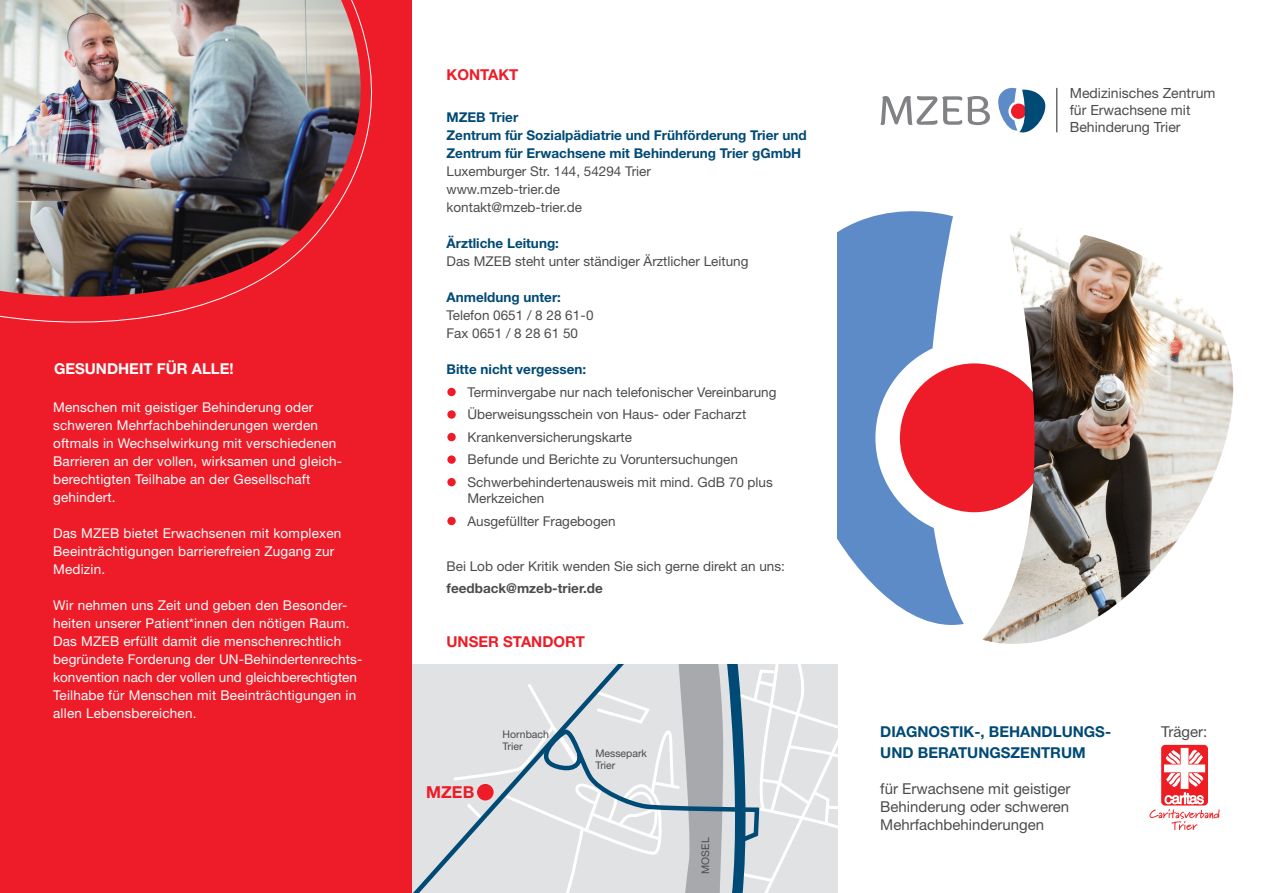
<style>
.page{position:relative;width:1263px;height:893px;background:#fff}
.page>*{position:absolute;margin:0;border:0;box-sizing:border-box;transform-origin:0 0}
.t1{font:700 16.5px "Helvetica Neue LT Std";color:#ee1c28}
.t2{font:15px/18px "Helvetica Neue LT Std";color:#4b4c4d;text-align:justify}
.t3{font:700 15px/21px "Helvetica Neue LT Std";color:#004a76}
.t4{font:700 15px "Helvetica Neue LT Std";color:#ee1c28}
.t5{font:700 15px "Helvetica Neue LT Std";color:#fff}
.t6{font:14.1px/16.8px "Helvetica Neue LT Std";color:#4b4c4d}
.t7{font:13.5px/18px "Helvetica Neue LT Std";letter-spacing:.015em;color:#fff}
.t8{font:13.5px/22.5px "Helvetica Neue LT Std";color:#4b4c4d}
.t9{font:700 13.5px/18px "Helvetica Neue LT Std";color:#004a76}
.t10{font:700 13.5px "Helvetica Neue LT Std";color:#4b4c4d}
.t11{font:10.5px/12.6px "Helvetica Neue LT Std";color:#4b4c4d}
</style>
<div class="page">
<div style="left:0;top:0;width:412px;height:893px;background:#ee1c28"></div>
<img style="left:0;top:0;width:372px;height:323px">
<div style="left:1161px;top:745px;width:47px;height:60px;background:#ee1d23;border-radius:4px"></div>
<svg style="left:1149px;top:748px;width:70px;height:82px"></svg>
<svg style="left:837px;top:211px;width:127px;height:414px;fill:#5c8bc8"></svg>
<div style="left:900px;top:363px;width:149px;height:149px;background:#ee1c28;border-radius:50%"></div>
<img style="left:982px;top:228px;width:252px;height:416px">
<div style="left:412px;top:665px;width:40px;height:228px;background:#e1e2e4"></div>
<svg style="left:452px;top:665px;width:386px;height:228px;background:#d1d6da"></svg>
<div style="left:477px;top:784px;width:17px;height:16px;background:#ee1c28;border-radius:50%"></div>
<div style="left:447px;top:388px;width:9px;height:8px;background:#ee1c28;border-radius:50%"></div>
<div style="left:447px;top:410px;width:9px;height:9px;background:#ee1c28;border-radius:50%"></div>
<div style="left:447px;top:433px;width:9px;height:8px;background:#ee1c28;border-radius:50%"></div>
<div style="left:447px;top:455px;width:9px;height:9px;background:#ee1c28;border-radius:50%"></div>
<div style="left:447px;top:478px;width:9px;height:8px;background:#ee1c28;border-radius:50%"></div>
<div style="left:447px;top:517px;width:9px;height:8px;background:#ee1c28;border-radius:50%"></div>
<svg style="left:880px;top:87px;width:166px;height:46px"></svg>
<hr style="left:1056px;top:88px;width:1px;height:44px;background:#231f20">
<p class="t5" style="left:54px;top:360px;width:181px">GESUNDHEIT FÜR ALLE!</p>
<p class="t7" style="left:53px;top:398px;width:290px">Menschen mit geistiger Behinderung oder schweren Mehrfachbehinderungen werden oftmals in Wechselwirkung mit verschiedenen Barrieren an der vollen, wirksamen und gleich&shy;berechtigten Teilhabe an der Gesellschaft gehindert.</p>
<p class="t7" style="left:53px;top:524px;width:290px">Das MZEB bietet Erwachsenen mit komplexen<br>Beeinträchtigungen barrierefreien Zugang zur<br>Medizin.</p>
<p class="t7" style="left:53px;top:596px;width:311px">Wir nehmen uns Zeit und geben den Besonder&shy;heiten unserer Patient*innen den nötigen Raum.<br>Das MZEB erfüllt damit die menschenrechtlich begründete Forderung der UN-Behindertenrechts&shy;konvention nach der vollen und gleichberechtigten Teilhabe für Menschen mit Beeinträchtigungen in allen Lebensbereichen.</p>
<p class="t4" style="left:446px;top:65px;width:73px">KONTAKT</p>
<p class="t9" style="left:446px;top:108px;width:362px">MZEB Trier<br>Zentrum für Sozialpädiatrie und Frühförderung Trier und<br>Zentrum für Erwachsene mit Behinderung Trier gGmbH</p>
<p class="t8" style="left:446px;top:162px;width:206px;line-height:18px">Luxemburger Str. 144, 54294 Trier www.mzeb-trier.de kontakt@mzeb-trier.de</p>
<p class="t9" style="left:446px;top:234px;width:114px">Ärztliche Leitung:</p>
<p class="t8" style="left:446px;top:250px;width:304px">Das MZEB steht unter ständiger Ärztlicher Leitung</p>
<p class="t9" style="left:446px;top:288px;width:116px">Anmeldung unter:</p>
<p class="t8" style="left:446px;top:306px;width:149px;line-height:18px">Telefon 0651 / 8 28 61-0<br>Fax 0651 / 8 28 61 50</p>
<p class="t9" style="left:446px;top:360px;width:141px">Bitte nicht vergessen:</p>
<p class="t8" style="left:467px;top:381px;width:310px">Terminvergabe nur nach telefonischer Vereinbarung Überweisungsschein von Haus- oder Facharzt Krankenversicherungskarte<br>Befunde und Berichte zu Voruntersuchungen Schwerbehindertenausweis mit mind. GdB 70 plus</p>
<p class="t8" style="left:467px;top:487px;width:150px">Merkzeichen<br>Ausgefüllter Fragebogen</p>
<p class="t8" style="left:446px;top:555px;width:340px">Bei Lob oder Kritik wenden Sie sich gerne direkt an uns:</p>
<p class="t10" style="left:446px;top:580px;width:158px">feedback@mzeb-trier.de</p>
<p class="t4" style="left:446px;top:632px;width:140px">UNSER STANDORT</p>
<p class="t1" style="left:426px;top:782px;width:49px">MZEB</p>
<p class="t11" style="left:503px;top:727px;width:48px">Hornbach<br>Trier</p>
<p class="t11" style="left:595px;top:746px;width:53px">Messepark<br>Trier</p>
<p class="t11" style="left:699px;top:874px;width:38px;rotate:-90deg">MOSEL</p>
<p class="t6" style="left:1070px;top:84px;width:147px">Medizinisches Zentrum für Erwachsene mit<br>Behinderung Trier</p>
<p class="t3" style="left:880px;top:721px;width:232px">DIAGNOSTIK-, BEHANDLUNGS-<br>UND BERATUNGSZENTRUM</p>
<p class="t2" style="left:880px;top:779px;width:192px">für Erwachsene mit geistiger Behinderung oder schweren Mehrfachbehinderungen</p>
<p class="t2" style="left:1161px;top:722px;width:48px">Träger:</p>
</div>
